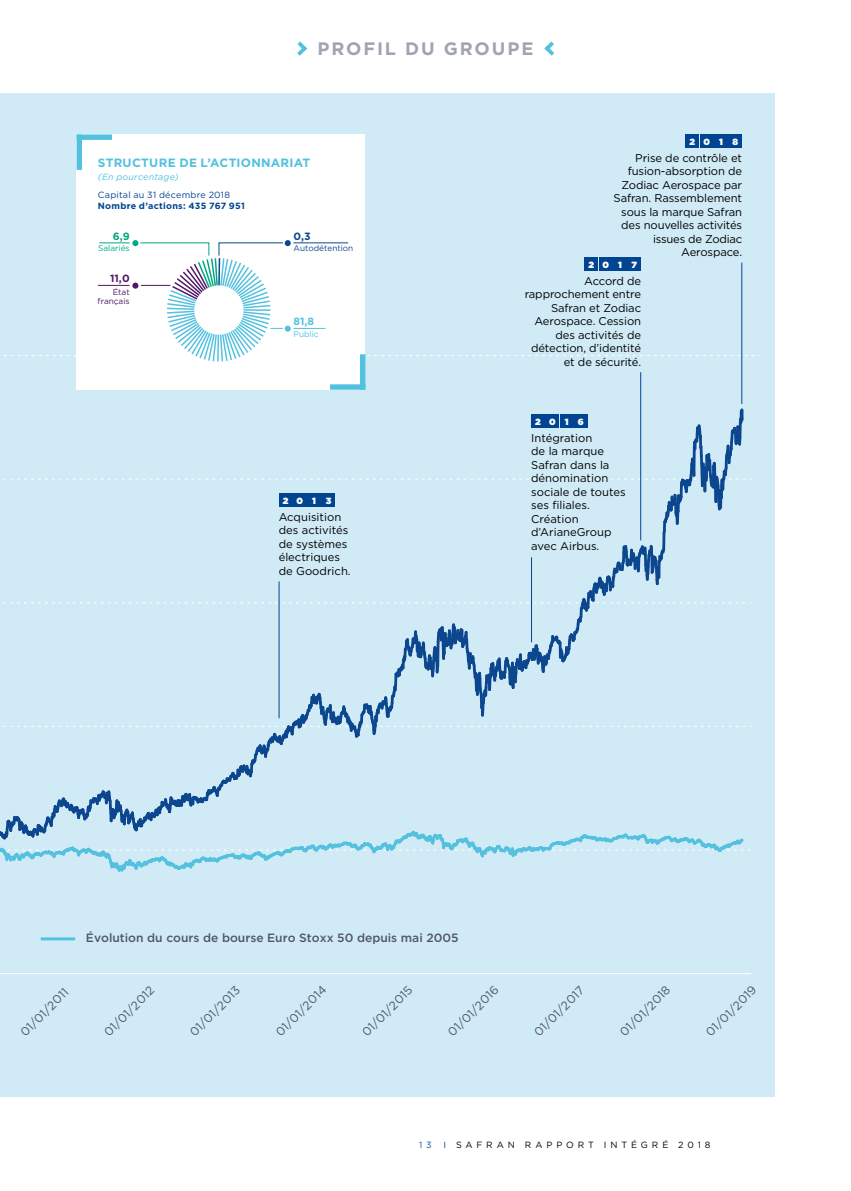
<style>
.page{position:relative;width:851px;height:1191px;background:#fff}
.page>*{position:absolute;margin:0;border:0;box-sizing:border-box;transform-origin:0 0}
.t1{font:700 18px "Gotham";letter-spacing:.105em;color:#a0a3b4}
.t2{font:12px "Gotham";color:#51556a}
.t3{font:500 12px "Gotham";color:#51556a}
.t4{font:700 12px "Gotham";letter-spacing:.02em;color:#51c1df}
.t5{font:11.25px/13.5px "Gotham";letter-spacing:-.01em;color:#000}
.t6{font:700 10.5px "Gotham";color:#54c1df}
.t7{font:700 10.5px "Gotham";color:#521865}
.t8{font:700 10.5px "Gotham";color:#0c468e}
.t9{font:700 10.5px "Gotham";color:#00a884}
.t10{font:9px "Gotham";letter-spacing:.43em;color:#000}
.t11{font:700 9px "Gotham";letter-spacing:.03em;color:#014491}
.t12{font:9px "Gotham";letter-spacing:.03em;color:#014491}
.t13{font:900 9px "Gotham";letter-spacing:1.015em;color:#fff}
.t14{font:italic 9px "Gotham";letter-spacing:.025em;color:#51c1df}
.t15{font:9px "Gotham";color:#0056a4}
.t16{font:8.25px "Gotham";color:#0c468e}
.t17{font:8.25px/9px "Gotham";color:#521865;text-align:right}
.t18{font:8.25px "Gotham";color:#00a884}
.t19{font:8.25px "Gotham";color:#54c1df}
.s1{color:#014491}
</style>
<div class="page">
<div style="left:0;top:94px;width:774px;height:1003px;background:#d0ebf6"></div>
<hr style="left:0;top:973px;width:751px;height:1px;background:#fff">
<svg style="left:0;top:546px;width:751px;height:324px"></svg>
<hr style="left:662px;top:533px;width:3px;height:17px;background:#0c468e">
<svg style="left:3px;top:410px;width:748px;height:123px"></svg>
<hr style="left:41px;top:937px;width:34px;height:3px;background:#54c1df">
<div style="left:279px;top:493px;width:13px;height:14px;background:#014491"></div>
<div style="left:293px;top:493px;width:13px;height:14px;background:#014491"></div>
<div style="left:307px;top:493px;width:14px;height:14px;background:#014491"></div>
<div style="left:321px;top:493px;width:14px;height:14px;background:#014491"></div>
<div style="left:531px;top:414px;width:13px;height:14px;background:#014491"></div>
<div style="left:545px;top:414px;width:14px;height:14px;background:#014491"></div>
<div style="left:559px;top:414px;width:14px;height:14px;background:#014491"></div>
<div style="left:574px;top:414px;width:13px;height:14px;background:#014491"></div>
<div style="left:685px;top:134px;width:14px;height:14px;background:#014491"></div>
<div style="left:699px;top:134px;width:14px;height:14px;background:#014491"></div>
<div style="left:714px;top:134px;width:13px;height:14px;background:#014491"></div>
<div style="left:728px;top:134px;width:14px;height:14px;background:#014491"></div>
<hr style="left:279px;top:581px;width:1px;height:137px;background:#014491">
<hr style="left:640px;top:372px;width:1px;height:168px;background:#014491">
<hr style="left:531px;top:557px;width:1px;height:85px;background:#014491">
<hr style="left:741px;top:263px;width:1px;height:141px;background:#014491">
<div style="left:77px;top:134px;width:288px;height:256px;background:#fff"></div>
<svg style="left:4px;top:240px;width:756px;height:123px"></svg>
<div style="left:77px;top:134px;width:5px;height:36px;background:#51c1df"></div>
<div style="left:77px;top:134px;width:35px;height:6px;background:#51c1df"></div>
<div style="left:360px;top:354px;width:5px;height:36px;background:#51c1df"></div>
<div style="left:330px;top:384px;width:35px;height:6px;background:#51c1df"></div>
<svg style="left:297px;top:41px;width:10px;height:15px"></svg>
<svg style="left:544px;top:41px;width:11px;height:15px"></svg>
<h1 class="t1" style="left:317px;top:38px;width:217px">PROFIL DU GROUPE</h1>
<p class="t4" style="left:98px;top:156px;width:214px">STRUCTURE DE L’ACTIONNARIAT</p>
<p class="t14" style="left:98px;top:171px;width:82px">(En pourcentage)</p>
<p class="t12" style="left:98px;top:189px;width:134px">Capital au 31 décembre 2018</p>
<p class="t11" style="left:98px;top:200px;width:148px">Nombre d’actions: 435 767 951</p>
<p class="t9" style="left:113px;top:230px;width:18px">6,9</p>
<p class="t18" style="left:98px;top:243px;width:33px">Salariés</p>
<p class="t8" style="left:293px;top:230px;width:19px">0,3</p>
<p class="t16" style="left:293px;top:243px;width:61px">Autodétention</p>
<p class="t13" style="left:689px;top:135px;width:50px">2018</p>
<p class="t5" style="left:613px;top:151px;width:130px;text-align:right">Prise de contrôle et fusion-absorption de<br>Zodiac Aerospace par<br>Safran. Rassemblement sous la marque Safran des nouvelles activités issues de Zodiac<br>Aerospace.</p>
<p class="t7" style="left:110px;top:273px;width:21px">11,0</p>
<p class="t17" style="left:98px;top:288px;width:33px">État français</p>
<p class="t6" style="left:293px;top:316px;width:22px">81,8</p>
<p class="t19" style="left:293px;top:328px;width:27px">Public</p>
<p class="t13" style="left:283px;top:494px;width:50px">2013</p>
<p class="t5" style="left:279px;top:510px;width:73px">Acquisition des activités de systèmes électriques de Goodrich.</p>
<p class="t13" style="left:588px;top:258px;width:50px">2017</p>
<p class="t5" style="left:524px;top:274px;width:118px;text-align:right">Accord de rapprochement entre<br>Safran et Zodiac<br>Aerospace. Cession des activités de détection, d’identité et de sécurité.</p>
<p class="t13" style="left:535px;top:415px;width:50px">2016</p>
<p class="t5" style="left:531px;top:431px;width:96px">Intégration<br>de la marque<br>Safran dans la dénomination sociale de toutes ses filiales.<br>Création d’ArianeGroup avec Airbus.</p>
<p class="t3" style="left:86px;top:930px;width:374px">Évolution du cours de bourse Euro Stoxx 50 depuis mai 2005</p>
<p class="t2" style="left:17px;top:1029px;width:64px;rotate:-45deg">01/01/2011</p>
<p class="t2" style="left:101px;top:1029px;width:67px;rotate:-45deg">01/01/2012</p>
<p class="t2" style="left:186px;top:1029px;width:67px;rotate:-45deg">01/01/2013</p>
<p class="t2" style="left:272px;top:1029px;width:68px;rotate:-45deg">01/01/2014</p>
<p class="t2" style="left:358px;top:1029px;width:67px;rotate:-45deg">01/01/2015</p>
<p class="t2" style="left:444px;top:1029px;width:67px;rotate:-45deg">01/01/2016</p>
<p class="t2" style="left:530px;top:1029px;width:67px;rotate:-45deg">01/01/2017</p>
<p class="t2" style="left:616px;top:1029px;width:67px;rotate:-45deg">01/01/2018</p>
<p class="t2" style="left:702px;top:1029px;width:67px;rotate:-45deg">01/01/2019</p>
<p class="t15" style="left:419px;top:1138px;width:14px">1 3</p>
<p class="t10" style="left:443px;top:1138px;width:268px"><span class="s1">I</span> SAFRAN RAPPORT INTÉGRÉ 2018</p>
</div>
